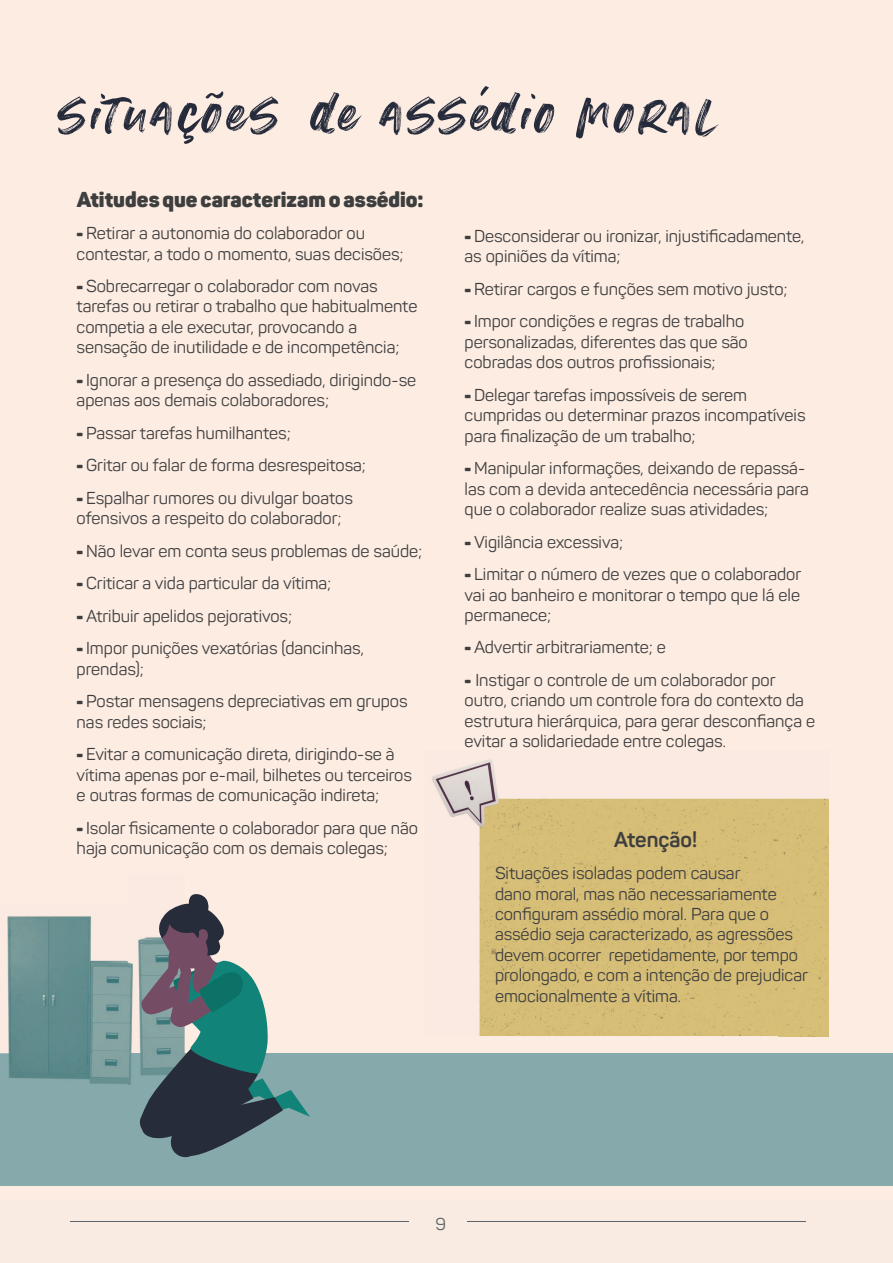
<style>
.page{position:relative;width:893px;height:1263px;background:#fcece2}
.page>*{position:absolute;margin:0;border:0;box-sizing:border-box;transform-origin:0 0}
.t1{font:86.4px "Summer Loving";letter-spacing:.06em;color:#262b3b}
.t2{font:900 21.3px "Panton";color:#3e3e3f}
.t3{font:700 21.3px "Panton";color:#3e3e3f}
.t4{font:17.1px/20.4px "Panton";color:#3e3e3f}
.t5{font:17.1px "Panton";color:#231f20}
.s1{font-weight:900}
</style>
<div class="page">
<div style="left:0;top:1053px;width:893px;height:133px;background:#86aaab"></div>
<img style="left:0;top:916px;width:128px;height:168px">
<img style="left:128px;top:962px;width:5px;height:123px">
<svg style="left:138px;top:894px;width:172px;height:264px"></svg>
<img style="left:432px;top:751px;width:396px;height:285px">
<svg style="left:491px;top:92px;width:29px;height:42px"></svg>
<svg style="left:310px;top:92px;width:29px;height:42px"></svg>
<hr style="left:70px;top:1221px;width:339px;height:1px;background:#5f646a">
<hr style="left:467px;top:1221px;width:339px;height:1px;background:#5f646a">
<h1 class="t1" style="left:58px;top:61px;width:657px">situações e assé io moral</h1>
<p class="t2" style="left:77px;top:185px;width:348px">Atitudes que caracterizam o assédio:</p>
<p class="t4" style="left:77px;top:223px;width:328px"><span class="s1">-</span> Retirar a autonomia do colaborador ou contestar, a todo o momento, suas decisões;</p>
<p class="t4" style="left:77px;top:276px;width:342px"><span class="s1">-</span> Sobrecarregar o colaborador com novas tarefas ou retirar o trabalho que habitualmente competia a ele executar, provocando a sensação de inutilidade e de incompetência;</p>
<p class="t4" style="left:77px;top:370px;width:341px"><span class="s1">-</span> Ignorar a presença do assediado, dirigindo-se apenas aos demais colaboradores;</p>
<p class="t4" style="left:77px;top:423px;width:216px"><span class="s1">-</span> Passar tarefas humilhantes;</p>
<p class="t4" style="left:77px;top:455px;width:291px"><span class="s1">-</span> Gritar ou falar de forma desrespeitosa;</p>
<p class="t4" style="left:77px;top:488px;width:278px"><span class="s1">-</span> Espalhar rumores ou divulgar boatos ofensivos a respeito do colaborador;</p>
<p class="t4" style="left:77px;top:540px;width:347px"><span class="s1">-</span> Não levar em conta seus problemas de saúde;</p>
<p class="t4" style="left:77px;top:573px;width:256px"><span class="s1">-</span> Criticar a vida particular da vítima;</p>
<p class="t4" style="left:77px;top:605px;width:217px"><span class="s1">-</span> Atribuir apelidos pejorativos;</p>
<p class="t4" style="left:77px;top:638px;width:289px"><span class="s1">-</span> Impor punições vexatórias (dancinhas, prendas);</p>
<p class="t4" style="left:77px;top:691px;width:332px"><span class="s1">-</span> Postar mensagens depreciativas em grupos nas redes sociais;</p>
<p class="t4" style="left:77px;top:744px;width:337px"><span class="s1">-</span> Evitar a comunicação direta, dirigindo-se à vítima apenas por e-mail, bilhetes ou terceiros e outras formas de comunicação indireta;</p>
<p class="t4" style="left:77px;top:817px;width:343px"><span class="s1">-</span> Isolar fisicamente o colaborador para que não haja comunicação com os demais colegas;</p>
<p class="t4" style="left:465px;top:226px;width:341px"><span class="s1">-</span> Desconsiderar ou ironizar, injustificadamente, as opiniões da vítima;</p>
<p class="t4" style="left:465px;top:279px;width:325px"><span class="s1">-</span> Retirar cargos e funções sem motivo justo;</p>
<p class="t4" style="left:465px;top:311px;width:285px"><span class="s1">-</span> Impor condições e regras de trabalho personalizadas, diferentes das que são cobradas dos outros profissionais;</p>
<p class="t4" style="left:465px;top:385px;width:342px"><span class="s1">-</span> Delegar tarefas impossíveis de serem cumpridas ou determinar prazos incompatíveis para finalização de um trabalho;</p>
<p class="t4" style="left:465px;top:458px;width:346px"><span class="s1">-</span> Manipular informações, deixando de repassá&shy;las com a devida antecedência necessária para que o colaborador realize suas atividades;</p>
<p class="t4" style="left:465px;top:531px;width:160px"><span class="s1">-</span> Vigilância excessiva;</p>
<p class="t4" style="left:465px;top:564px;width:338px;text-align:justify"><span class="s1">-</span> Limitar o número de vezes que o colaborador vai ao banheiro e monitorar o tempo que lá ele permanece;</p>
<p class="t4" style="left:465px;top:637px;width:203px"><span class="s1">-</span> Advertir arbitrariamente; e</p>
<p class="t4" style="left:465px;top:670px;width:352px"><span class="s1">-</span> Instigar o controle de um colaborador por outro, criando um controle fora do contexto da estrutura hierárquica, para gerar desconfiança e evitar a solidariedade entre colegas.</p>
<p class="t3" style="left:614px;top:826px;width:85px">Atenção!</p>
<p class="t4" style="left:495px;top:863px;width:314px">Situações isoladas podem causar<br>dano moral, mas não necessariamente configuram assédio moral. Para que o assédio seja caracterizado, as agressões devem ocorrer repetidamente, por tempo prolongado, e com a intenção de prejudicar emocionalmente a vítima.</p>
<p class="t5" style="left:435px;top:1218px;width:20px"><sup>9</sup>1 1</p>
</div>
